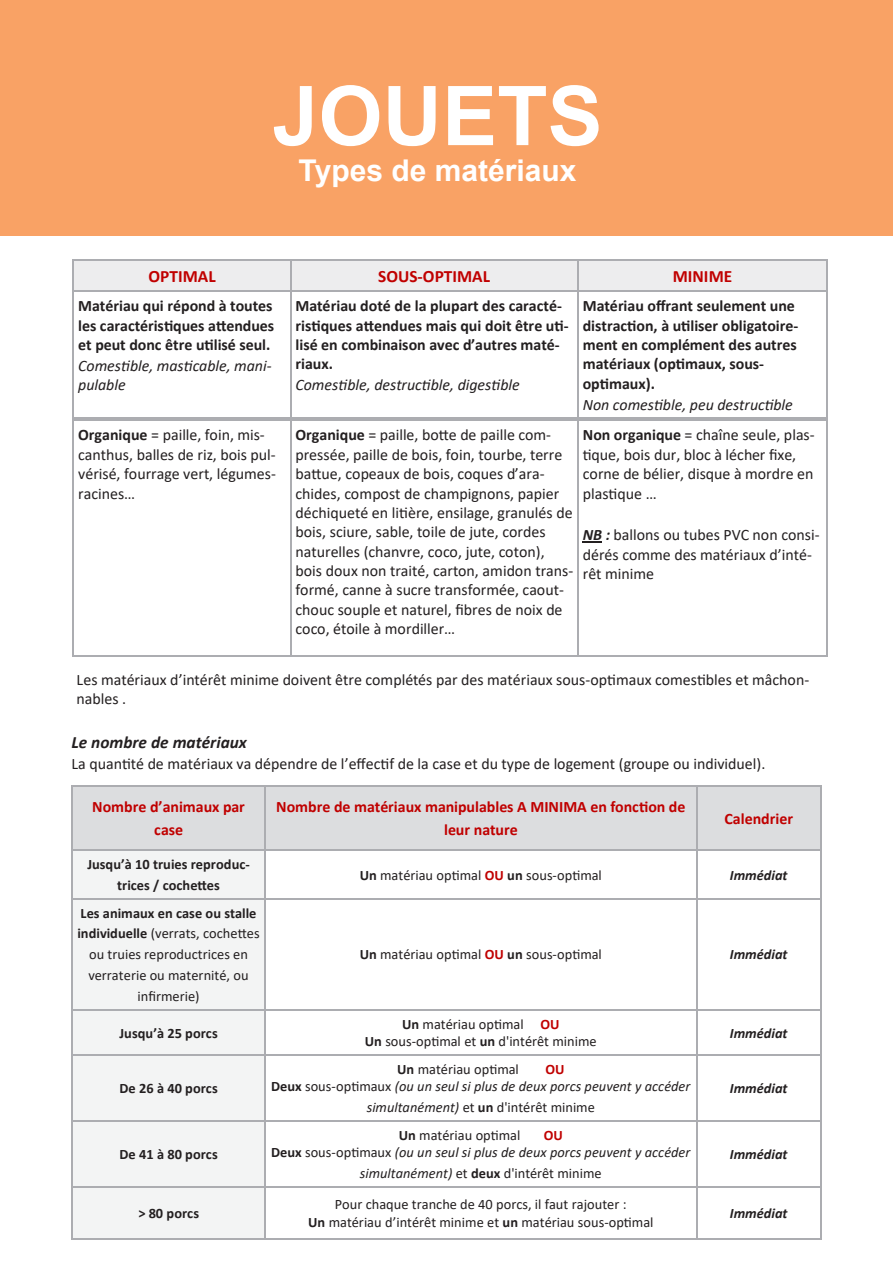
<style>
.page{position:relative;width:893px;height:1263px;background:#fff}
.page>*{position:absolute;margin:0;border:0;box-sizing:border-box;transform-origin:0 0}
.t1{font:700 82.5px "Arial";color:#fff}
.t2{font:700 30px "Arial";color:#fff}
.t3{font:700 25.95px "Calibri";color:#fff}
.t4{font:700 17.25px "Calibri";color:#c00000}
.t5{font:italic 700 17.25px "Calibri";color:#231f20}
.t6{font:15.9px/19.4px "Calibri";color:#231f20}
.t7{font:700 15.9px/19.8px "Calibri";color:#231f20}
.t8{font:700 15.9px/23.1px "Calibri";letter-spacing:-.005em;color:#c00000;text-align:center}
.t9{font:14.4px/21px "Calibri";color:#231f20;text-align:center}
.t10{font:italic 14.4px/17.7px "Calibri";letter-spacing:.005em;color:#231f20}
.t11{font:700 14.4px/21px "Calibri";letter-spacing:.005em;color:#231f20;text-align:center}
.t12{font:italic 700 14.4px "Calibri";color:#231f20}
.s1{font-weight:400;font-style:italic}
.s2{font-weight:700}
.s3{font-weight:700;font-style:italic}
.s4{font-weight:700;color:#c00000}
.s5{font-weight:700;font-style:normal;color:#c00000}
.s6{font-weight:700;font-style:normal}
.s7{font-style:normal}
.s8{font-style:italic}
</style>
<div class="page">
<div style="left:1px;top:0;width:892px;height:235px;background:#f9a265"></div>
<div style="left:73px;top:259px;width:218px;height:32px;background:#ededee"></div>
<div style="left:291px;top:259px;width:287px;height:32px;background:#ededee"></div>
<div style="left:578px;top:259px;width:250px;height:32px;background:#ededee"></div>
<svg style="left:583px;top:542px;width:19px;height:1px"></svg>
<hr style="left:73px;top:259px;width:1px;height:396px;background:#acadb1">
<hr style="left:290px;top:261px;width:1px;height:394px;background:#acadb1">
<hr style="left:577px;top:261px;width:2px;height:394px;background:#acadb1">
<hr style="left:826px;top:259px;width:2px;height:396px;background:#acadb1">
<hr style="left:73px;top:259px;width:218px;height:2px;background:#acadb1">
<hr style="left:74px;top:290px;width:217px;height:2px;background:#acadb1">
<hr style="left:291px;top:259px;width:287px;height:2px;background:#acadb1">
<hr style="left:291px;top:290px;width:287px;height:2px;background:#acadb1">
<hr style="left:578px;top:259px;width:250px;height:2px;background:#acadb1">
<hr style="left:578px;top:290px;width:248px;height:2px;background:#acadb1">
<hr style="left:74px;top:418px;width:217px;height:3px;background:#acadb1">
<hr style="left:291px;top:418px;width:287px;height:3px;background:#acadb1">
<hr style="left:578px;top:418px;width:248px;height:3px;background:#acadb1">
<hr style="left:73px;top:655px;width:218px;height:2px;background:#acadb1">
<hr style="left:291px;top:655px;width:287px;height:2px;background:#acadb1">
<hr style="left:578px;top:655px;width:250px;height:2px;background:#acadb1">
<div style="left:72px;top:785px;width:193px;height:65px;background:#dcdddf"></div>
<div style="left:265px;top:785px;width:432px;height:65px;background:#dcdddf"></div>
<div style="left:697px;top:785px;width:124px;height:65px;background:#dcdddf"></div>
<div style="left:72px;top:850px;width:193px;height:49px;background:#f3f4f4"></div>
<div style="left:72px;top:899px;width:193px;height:111px;background:#f3f4f4"></div>
<div style="left:72px;top:1010px;width:193px;height:45px;background:#f3f4f4"></div>
<div style="left:72px;top:1055px;width:193px;height:66px;background:#f3f4f4"></div>
<div style="left:72px;top:1121px;width:193px;height:66px;background:#f3f4f4"></div>
<div style="left:72px;top:1187px;width:193px;height:53px;background:#f3f4f4"></div>
<hr style="left:72px;top:785px;width:1px;height:65px;background:#acadb1">
<hr style="left:264px;top:787px;width:2px;height:63px;background:#acadb1">
<hr style="left:696px;top:787px;width:1px;height:63px;background:#acadb1">
<hr style="left:820px;top:785px;width:1px;height:65px;background:#acadb1">
<hr style="left:72px;top:850px;width:1px;height:388px;background:#acadb1">
<hr style="left:264px;top:851px;width:2px;height:387px;background:#acadb1">
<hr style="left:696px;top:851px;width:1px;height:387px;background:#acadb1">
<hr style="left:820px;top:850px;width:1px;height:388px;background:#acadb1">
<hr style="left:72px;top:785px;width:749px;height:2px;background:#acadb1">
<hr style="left:73px;top:850px;width:192px;height:1px;background:#acadb1">
<hr style="left:265px;top:850px;width:432px;height:1px;background:#acadb1">
<hr style="left:697px;top:850px;width:123px;height:1px;background:#acadb1">
<hr style="left:73px;top:898px;width:192px;height:1px;background:#acadb1">
<hr style="left:265px;top:898px;width:432px;height:1px;background:#acadb1">
<hr style="left:697px;top:898px;width:123px;height:1px;background:#acadb1">
<hr style="left:73px;top:1009px;width:192px;height:2px;background:#acadb1">
<hr style="left:265px;top:1009px;width:432px;height:2px;background:#acadb1">
<hr style="left:697px;top:1009px;width:123px;height:2px;background:#acadb1">
<hr style="left:73px;top:1054px;width:192px;height:2px;background:#acadb1">
<hr style="left:265px;top:1054px;width:432px;height:2px;background:#acadb1">
<hr style="left:697px;top:1054px;width:123px;height:2px;background:#acadb1">
<hr style="left:73px;top:1120px;width:192px;height:2px;background:#acadb1">
<hr style="left:265px;top:1120px;width:432px;height:2px;background:#acadb1">
<hr style="left:697px;top:1120px;width:123px;height:2px;background:#acadb1">
<hr style="left:73px;top:1186px;width:192px;height:2px;background:#acadb1">
<hr style="left:265px;top:1186px;width:432px;height:2px;background:#acadb1">
<hr style="left:697px;top:1186px;width:123px;height:2px;background:#acadb1">
<hr style="left:72px;top:1238px;width:193px;height:2px;background:#acadb1">
<hr style="left:265px;top:1238px;width:432px;height:2px;background:#acadb1">
<hr style="left:697px;top:1238px;width:124px;height:2px;background:#acadb1">
<p class="t1" style="left:272px;top:58px;width:332px">JOUETS</p>
<p class="t2" style="left:299px;top:149px;width:279px">Types de matériaux</p>
<p class="t3" style="left:432px;top:116px;width:95px">QUALITE</p>
<p class="t3" style="left:291px;top:158px;width:487px">LES MATERIAUX MANIPULABLES EN ELEVAGE</p>
<p class="t4" style="left:149px;top:264px;width:69px">OPTIMAL</p>
<p class="t4" style="left:378px;top:264px;width:113px">SOUS-OPTIMAL</p>
<p class="t4" style="left:673px;top:264px;width:61px">MINIME</p>
<p class="t7" style="left:78px;top:296px;width:198px">Matériau qui répond à toutes les caractéristiques attendues et peut donc être utilisé seul.<br><span class="s1">Comestible, masticable, mani&shy;pulable</span></p>
<p class="t7" style="left:295px;top:296px;width:275px">Matériau doté de la plupart des caracté&shy;ristiques attendues mais qui doit être uti&shy;lisé en combinaison avec d’autres maté&shy;riaux.<br><span class="s1">Comestible, destructible, digestible</span></p>
<p class="t7" style="left:583px;top:296px;width:217px">Matériau offrant seulement une distraction, à utiliser obligatoire&shy;ment en complément des autres matériaux (optimaux, sous&shy;optimaux).<br><span class="s1">Non comestible, peu destructible</span></p>
<p class="t6" style="left:78px;top:425px;width:199px"><span class="s2">Organique</span> = paille, foin, mis&shy;canthus, balles de riz, bois pul&shy;vérisé, fourrage vert, légumes&shy;racines…</p>
<p class="t6" style="left:295px;top:425px;width:279px"><span class="s2">Organique</span> = paille, botte de paille com&shy;pressée, paille de bois, foin, tourbe, terre battue, copeaux de bois, coques d’ara&shy;chides, compost de champignons, papier déchiqueté en litière, ensilage, granulés de bois, sciure, sable, toile de jute, cordes naturelles (chanvre, coco, jute, coton), bois doux non traité, carton, amidon trans&shy;formé, canne à sucre transformée, caout&shy;chouc souple et naturel, fibres de noix de coco, étoile à mordiller…</p>
<p class="t6" style="left:583px;top:425px;width:233px"><span class="s2">Non organique</span> = chaîne seule, plas&shy;tique, bois dur, bloc à lécher fixe, corne de bélier, disque à mordre en plastique …</p>
<p class="t6" style="left:583px;top:525px;width:238px"><span class="s3">NB :</span> ballons ou tubes PVC non consi&shy;dérés comme des matériaux d’inté&shy;rêt minime</p>
<p class="t6" style="left:77px;top:669px;width:734px">Les matériaux d’intérêt minime doivent être complétés par des matériaux sous-optimaux comestibles et mâchon&shy;nables .</p>
<p class="t5" style="left:71px;top:730px;width:177px">Le nombre de matériaux</p>
<p class="t6" style="left:71px;top:754px;width:695px">La quantité de matériaux va dépendre de l’effectif de la case et du type de logement (groupe ou individuel).</p>
<p class="t8" style="left:92px;top:795px;width:154px">Nombre d’animaux par case</p>
<p class="t8" style="left:276px;top:795px;width:411px">Nombre de matériaux manipulables A MINIMA en fonction de leur nature</p>
<p class="t8" style="left:724px;top:807px;width:70px">Calendrier</p>
<p class="t11" style="left:87px;top:854px;width:164px">Jusqu’à 10 truies reproduc&shy;trices / cochettes</p>
<p class="t9" style="left:360px;top:864px;width:244px"><span class="s2">Un</span> matériau optimal <span class="s4">OU</span> <span class="s2">un</span> sous-optimal</p>
<p class="t12" style="left:730px;top:865px;width:59px">Immédiat</p>
<p class="t9" style="left:78px;top:902px;width:184px"><span class="s2">Les animaux en case ou stalle individuelle</span> (verrats, cochettes ou truies reproductrices en verraterie ou maternité, ou infirmerie)</p>
<p class="t9" style="left:360px;top:944px;width:244px"><span class="s2">Un</span> matériau optimal <span class="s4">OU</span> <span class="s2">un</span> sous-optimal</p>
<p class="t12" style="left:730px;top:944px;width:59px">Immédiat</p>
<p class="t11" style="left:120px;top:1022px;width:100px">Jusqu’à 25 porcs</p>
<p class="t9" style="left:365px;top:1015px;width:233px;line-height:17.7px"><span class="s2">Un</span> matériau optimal <span class="s4">OU<br></span><span class="s2">Un</span> sous-optimal et <span class="s2">un</span> d'intérêt minime</p>
<p class="t12" style="left:730px;top:1022px;width:59px">Immédiat</p>
<p class="t11" style="left:120px;top:1077px;width:100px">De 26 à 40 porcs</p>
<p class="t9" style="left:397px;top:1058px;width:123px"><span class="s2">Un</span> matériau optimal</p>
<p class="t10" style="left:271px;top:1059px;width:421px;text-indent:274px"><span class="s5">OU<br></span><span class="s6">Deux</span> <span class="s7">sous-optimaux</span> (ou un seul si plus de deux porcs peuvent y accéder</p>
<p class="t9" style="left:367px;top:1097px;width:230px"><span class="s8">simultanément)</span> et <span class="s2">un</span> d'intérêt minime</p>
<p class="t12" style="left:730px;top:1078px;width:59px">Immédiat</p>
<p class="t11" style="left:120px;top:1143px;width:100px">De 41 à 80 porcs</p>
<p class="t9" style="left:399px;top:1124px;width:123px"><span class="s2">Un</span> matériau optimal</p>
<p class="t10" style="left:271px;top:1125px;width:421px;text-indent:272px"><span class="s5">OU<br></span><span class="s6">Deux</span> <span class="s7">sous-optimaux</span> (ou un seul si plus de deux porcs peuvent y accéder</p>
<p class="t9" style="left:360px;top:1163px;width:243px"><span class="s8">simultanément)</span> et <span class="s2">deux</span> d'intérêt minime</p>
<p class="t12" style="left:730px;top:1144px;width:59px">Immédiat</p>
<p class="t11" style="left:138px;top:1202px;width:62px">&gt; 80 porcs</p>
<p class="t9" style="left:308px;top:1195px;width:347px;line-height:17.7px">Pour chaque tranche de 40 porcs, il faut rajouter :<br><span class="s2">Un</span> matériau d’intérêt minime et <span class="s2">un</span> matériau sous-optimal</p>
<p class="t12" style="left:730px;top:1203px;width:59px">Immédiat</p>
</div>
